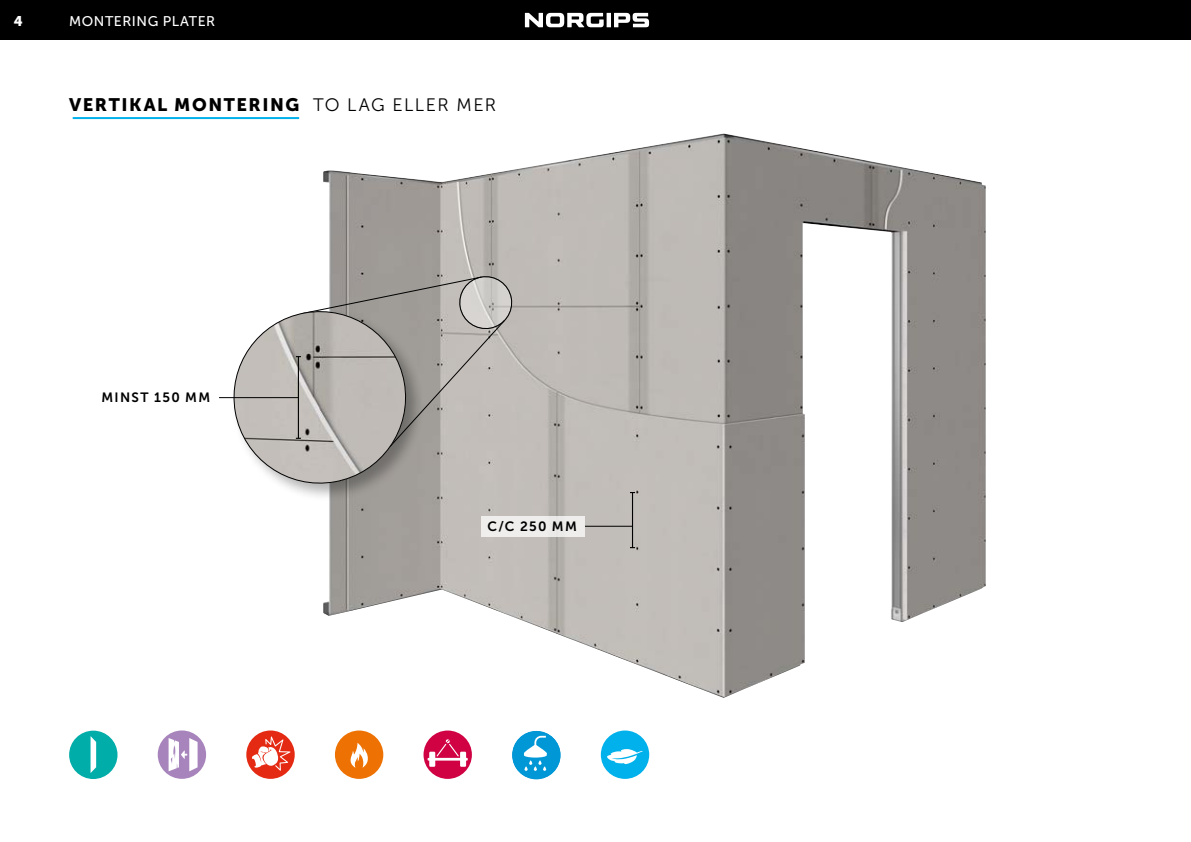
<style>
.page{position:relative;width:1191px;height:842px;background:#fff}
.page>*{position:absolute;margin:0;border:0;box-sizing:border-box;transform-origin:0 0}
.t1{font:18px "Museo Sans 900";letter-spacing:.085em;color:#000}
.t2{font:14px "Museo Sans 500";letter-spacing:.04em;color:#fff}
.t3{font:14px "Museo Sans 900";color:#fff}
.t4{font:13.4px "Museo Sans 700";letter-spacing:.095em;color:#000}
.s1{font-family:"Museo Sans 300"}
</style>
<div class="page">
<div style="left:0;top:0;width:1191px;height:40px;background:#000"></div>
<div style="left:606px;top:13px;width:5px;height:14px;background:#fff"></div>
<svg style="left:614px;top:13px;width:35px;height:14px"></svg>
<svg style="left:525px;top:13px;width:78px;height:14px"></svg>
<hr style="left:73px;top:117px;width:226px;height:2px;background:#00b1eb">
<img style="left:323px;top:133px;width:662px;height:565px">
<div style="left:231px;top:308px;width:193px;height:194px;background:#000;opacity:.3"></div>
<hr style="left:632px;top:492px;width:1px;height:56px;background:#000">
<hr style="left:585px;top:526px;width:47px;height:1px;background:#000">
<div style="left:481px;top:516px;width:104px;height:21px;background:#efeeed"></div>
<svg style="left:227px;top:275px;width:287px;height:215px;background:#bcb8b5"></svg>
<hr style="left:219px;top:397px;width:79px;height:1px;background:#000">
<div style="left:601px;top:730px;width:48px;height:49px;background:#00b1eb;border-radius:50%"></div>
<svg style="left:607px;top:749px;width:36px;height:15px"></svg>
<div style="left:335px;top:730px;width:48px;height:49px;background:#ee7203;border-radius:50%"></div>
<svg style="left:350px;top:743px;width:18px;height:25px"></svg>
<svg style="left:246px;top:730px;width:49px;height:49px"></svg>
<svg style="left:252px;top:736px;width:38px;height:35px"></svg>
<div style="left:423px;top:730px;width:49px;height:49px;background:#d00244;border-radius:50%"></div>
<div style="left:429px;top:752px;width:6px;height:15px;background:#fff"></div>
<div style="left:460px;top:752px;width:6px;height:15px;background:#fff"></div>
<hr style="left:427px;top:758px;width:41px;height:3px;background:#fff">
<svg style="left:435px;top:739px;width:24px;height:18px"></svg>
<div style="left:158px;top:730px;width:48px;height:49px;background:#a785bc;border-radius:50%"></div>
<svg style="left:169px;top:738px;width:29px;height:33px"></svg>
<div style="left:69px;top:731px;width:48px;height:48px;background:#00ada9;border-radius:50%"></div>
<svg style="left:91px;top:736px;width:5px;height:37px"></svg>
<div style="left:512px;top:731px;width:48px;height:48px;background:#0097d6;border-radius:50%"></div>
<svg style="left:524px;top:736px;width:23px;height:35px"></svg>
<p class="t3" style="left:14px;top:13px;width:11px">4</p>
<p class="t2" style="left:69px;top:13px;width:148px">MONTERING PLATER</p>
<p class="t1" style="left:69px;top:95px;width:429px">VERTIKAL MONTERING <span class="s1">TO LAG ELLER MER</span></p>
<p class="t4" style="left:101px;top:390px;width:110px">MINST 150 MM</p>
<p class="t4" style="left:487px;top:519px;width:91px">C/C 250 MM</p>
</div>
